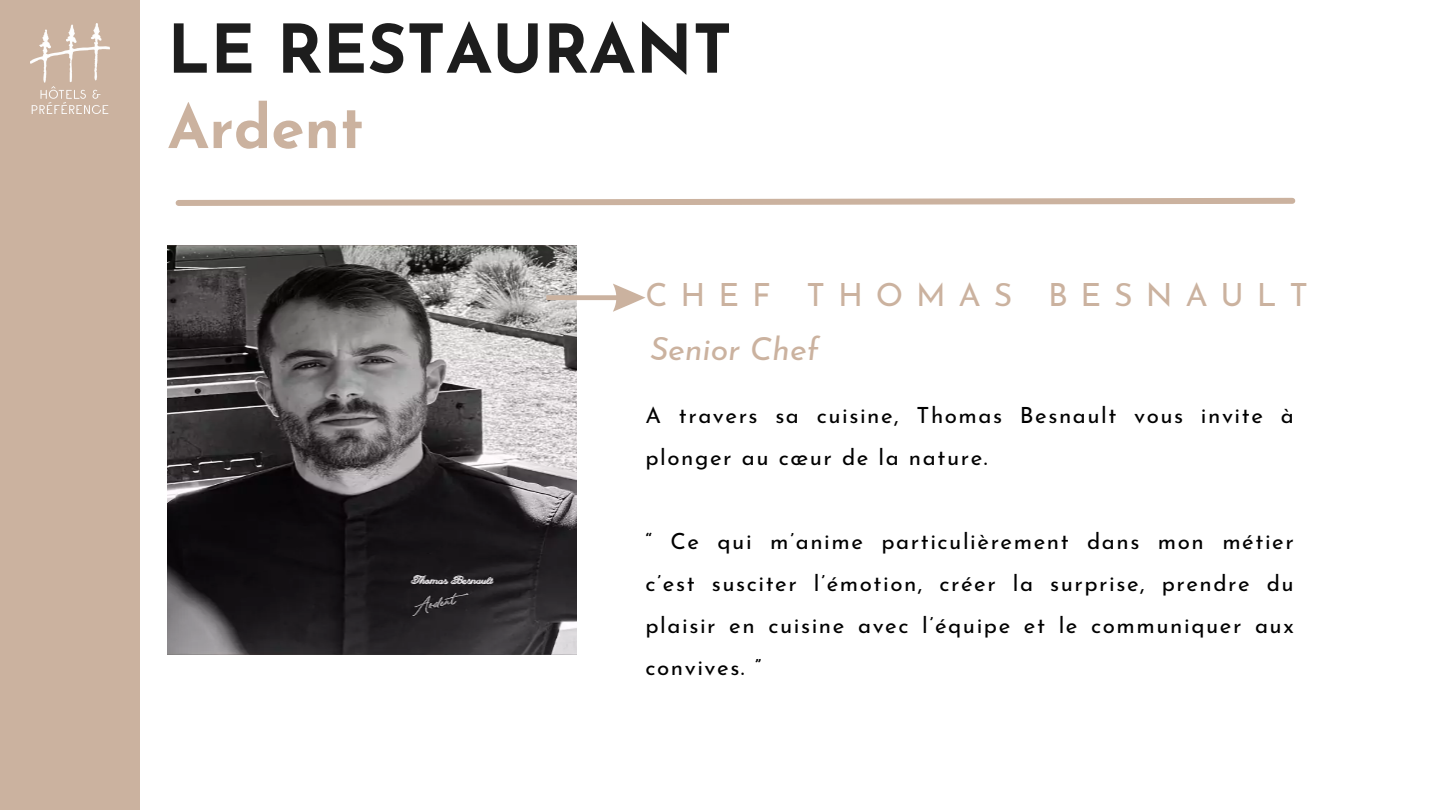
<style>
.page{position:relative;width:1440px;height:810px;background:#fff}
.page>*{position:absolute;margin:0;border:0;box-sizing:border-box;transform-origin:0 0}
.t1{font:700 67px "Josefin Sans";color:#1d1d1d}
.t2{font:700 60px "Josefin Sans";color:#cbb29f}
.t3{font:32px "Josefin Sans";letter-spacing:.4em;color:#cbb29f}
.t4{font:italic 32px "Josefin Sans";color:#cbb29f}
.t5{font:22.3px/42px "Josefin Sans";letter-spacing:.07em;color:#000}
</style>
<div class="page">
<img style="left:168px;top:246px;width:408px;height:409px">
<div style="left:0;top:0;width:139px;height:810px;background:#cbb29f"></div>
<img style="left:30px;top:23px;width:79px;height:91px">
<svg style="left:175px;top:197px;width:1121px;height:9px"></svg>
<svg style="left:546px;top:284px;width:99px;height:28px"></svg>
<h1 class="t1" style="left:168px;top:22px;width:566px">LE RESTAURANT</h1>
<h2 class="t2" style="left:168px;top:103px;width:198px">Ardent</h2>
<h3 class="t3" style="left:646px;top:282px;width:664px">CHEF THOMAS BESNAULT</h3>
<h3 class="t4" style="left:650px;top:336px;width:170px">Senior Chef</h3>
<p class="t5" style="left:646px;top:396px;width:650px">A travers sa cuisine, Thomas Besnault vous invite à plonger au cœur de la nature.</p>
<p class="t5" style="left:646px;top:522px;width:650px;text-align:justify">“ Ce qui m’anime particulièrement dans mon métier c’est susciter l’émotion, créer la surprise, prendre du plaisir en cuisine avec l’équipe et le communiquer aux convives. ”</p>
</div>
